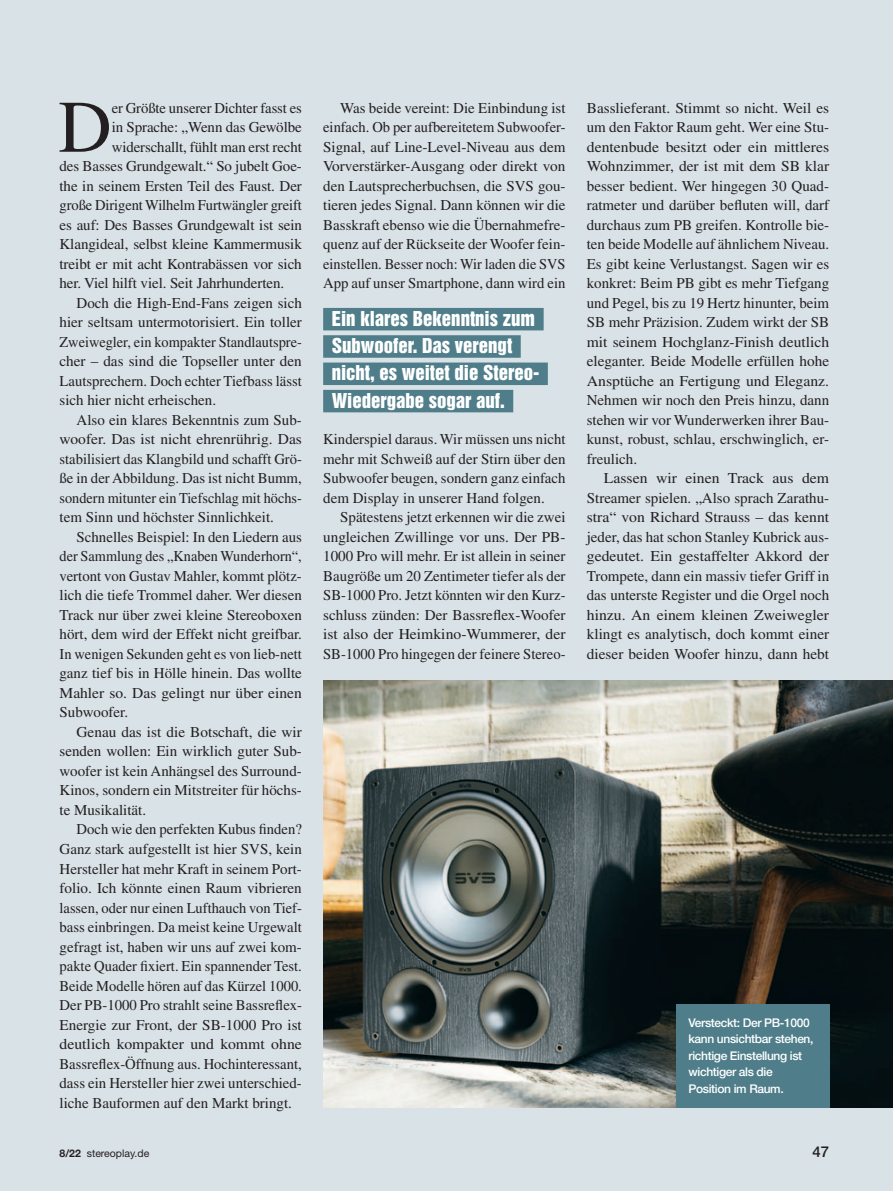
<style>
.page{position:relative;width:893px;height:1191px;background:#d9e2e7}
.page>*{position:absolute;margin:0;border:0;box-sizing:border-box;transform-origin:0 0}
._005_Body_Initial{font:73.95px "Times LT Std";color:#231f20}
.Zwiti_mit_Balken{font:18.75px "Helvetica Inserat LT Std";color:#fff}
._006_Body_4mm{font:15px/19.5px "Times LT Std";color:#231f20;text-align:justify}
._005_Body_Initial-2{font:15px "Times LT Std";letter-spacing:-.005em;color:#231f20}
._006_Body_4mm-2{font:15px/19.5px "Times LT Std";color:#231f20;text-align:justify;scale:1.05 1}
.t1{font:500 15px "Helvetica Neue LT Std";color:#231f20}
._010_Bu{font:500 12px/16.5px "Helvetica Neue LT Std";letter-spacing:-.03em;color:#fff}
.xxx_-Pagina{font:10.5px "Helvetica Neue LT Std";color:#231f20}
.s1{font-weight:700}
</style>
<div class="page">
<div style="left:323px;top:308px;width:221px;height:22px;background:#4f7e8a"></div>
<div style="left:323px;top:335px;width:198px;height:23px;background:#4f7e8a"></div>
<div style="left:323px;top:362px;width:225px;height:23px;background:#4f7e8a"></div>
<div style="left:323px;top:390px;width:190px;height:22px;background:#4f7e8a"></div>
<img style="left:323px;top:680px;width:570px;height:427px">
<div style="left:676px;top:1004px;width:153px;height:103px;background:#4f7e8a"></div>
<p class="_005_Body_Initial" style="left:58px;top:85px;width:55px">D</p>
<p class="_005_Body_Initial-2" style="left:112px;top:99px;width:192px">er Größte unserer Dichter fasst es</p>
<p class="_005_Body_Initial-2" style="left:112px;top:119px;width:192px">in Sprache: „Wenn das Gewölbe</p>
<p class="_005_Body_Initial-2" style="left:112px;top:138px;width:192px">widerschallt, fühlt man erst recht</p>
<p class="_005_Body_Initial-2" style="left:60px;top:158px;width:244px">des Basses Grundgewalt.“ So jubelt Goe-</p>
<p class="_005_Body_Initial-2" style="left:60px;top:177px;width:244px">the in seinem Ersten Teil des Faust. Der</p>
<p class="_005_Body_Initial-2" style="left:60px;top:197px;width:244px">große Dirigent Wilhelm Furtwängler greift</p>
<p class="_005_Body_Initial-2" style="left:60px;top:216px;width:244px">es auf: Des Basses Grundgewalt ist sein</p>
<p class="_005_Body_Initial-2" style="left:60px;top:236px;width:244px">Klangideal, selbst kleine Kammermusik</p>
<p class="_005_Body_Initial-2" style="left:60px;top:255px;width:244px">treibt er mit acht Kontrabässen vor sich</p>
<p class="_005_Body_Initial-2" style="left:60px;top:275px;width:226px">her. Viel hilft viel. Seit Jahrhunderten.</p>
<p class="_006_Body_4mm" style="left:60px;top:293px;width:244px;text-indent:17px">Doch die High-End-Fans zeigen sich hier seltsam untermotorisiert. Ein toller Zweiwegler, ein kompakter Standlautspre&shy;cher – das sind die Topseller unter den Lautsprechern. Doch echter Tiefbass lässt sich hier nicht erheischen.</p>
<p class="_006_Body_4mm" style="left:60px;top:410px;width:244px;text-indent:17px">Also ein klares Bekenntnis zum Sub&shy;woofer. Das ist nicht ehrenrührig. Das stabilisiert das Klangbild und schafft Grö&shy;ße in der Abbildung. Das ist nicht Bumm, sondern mitunter ein Tiefschlag mit höchs&shy;tem Sinn und höchster Sinnlichkeit.</p>
<p class="_006_Body_4mm" style="left:60px;top:527px;width:244px;text-indent:17px">Schnelles Beispiel: In den Liedern aus der Sammlung des „Knaben Wunderhorn“, vertont von Gustav Mahler, kommt plötz&shy;lich die tiefe Trommel daher. Wer diesen Track nur über zwei kleine Stereoboxen hört, dem wird der Effekt nicht greifbar.<br>In wenigen Sekunden geht es von lieb-nett ganz tief bis in Hölle hinein. Das wollte Mahler so. Das gelingt nur über einen Subwoofer.</p>
<p class="_006_Body_4mm" style="left:60px;top:722px;width:244px;text-indent:17px">Genau das ist die Botschaft, die wir senden wollen: Ein wirklich guter Sub&shy;woofer ist kein Anhängsel des Surround-Kinos, sondern ein Mitstreiter für höchs&shy;te Musikalität.</p>
<p class="_006_Body_4mm" style="left:60px;top:819px;width:244px;text-indent:17px">Doch wie den perfekten Kubus finden?<br>Ganz stark aufgestellt ist hier SVS, kein Hersteller hat mehr Kraft in seinem Port&shy;folio. Ich könnte einen Raum vibrieren lassen, oder nur einen Lufthauch von Tief&shy;bass einbringen. Da meist keine Urgewalt gefragt ist, haben wir uns auf zwei kom&shy;pakte Quader fixiert. Ein spannender Test.<br>Beide Modelle hören auf das Kürzel 1000.<br>Der PB-1000 Pro strahlt seine Bassreflex-Energie zur Front, der SB-1000 Pro ist deutlich kompakter und kommt ohne Bassreflex-Öffnung aus. Hochinteressant, dass ein Hersteller hier zwei unterschied&shy;liche Bauformen auf den Markt bringt.</p>
<p class="_006_Body_4mm" style="left:323px;top:98px;width:244px;text-indent:17px">Was beide vereint: Die Einbindung ist einfach. Ob per aufbereitetem Subwoofer-Signal, auf Line-Level-Niveau aus dem Vorverstärker-Ausgang oder direkt von den Lautsprecherbuchsen, die SVS gou&shy;tieren jedes Signal. Dann können wir die Basskraft ebenso wie die Übernahmefre&shy;quenz auf der Rückseite der Woofer fein&shy;einstellen. Besser noch: Wir laden die SVS App auf unser Smartphone, dann wird ein</p>
<p class="Zwiti_mit_Balken" style="left:332px;top:307px;width:205px">Ein klares Bekenntnis zum</p>
<p class="Zwiti_mit_Balken" style="left:332px;top:334px;width:182px">Subwoofer. Das verengt</p>
<p class="Zwiti_mit_Balken" style="left:332px;top:362px;width:209px">nicht, es weitet die Stereo-</p>
<p class="Zwiti_mit_Balken" style="left:332px;top:389px;width:175px">Wiedergabe sogar auf.</p>
<p class="_006_Body_4mm" style="left:323px;top:429px;width:244px">Kinderspiel daraus. Wir müssen uns nicht mehr mit Schweiß auf der Stirn über den Subwoofer beugen, sondern ganz einfach dem Display in unserer Hand folgen.</p>
<p class="_006_Body_4mm" style="left:323px;top:507px;width:244px;text-indent:17px">Spätestens jetzt erkennen wir die zwei ungleichen Zwillinge vor uns. Der PB-1000 Pro will mehr. Er ist allein in seiner Baugröße um 20 Zentimeter tiefer als der SB-1000 Pro. Jetzt könnten wir den Kurz&shy;schluss zünden: Der Bassreflex-Woofer ist also der Heimkino-Wummerer, der SB-1000 Pro hingegen der feinere Stereo-</p>
<p class="_006_Body_4mm" style="left:587px;top:98px;width:244px">Basslieferant. Stimmt so nicht. Weil es um den Faktor Raum geht. Wer eine Stu&shy;dentenbude besitzt oder ein mittleres Wohnzimmer, der ist mit dem SB klar besser bedient. Wer hingegen 30 Quad&shy;ratmeter und darüber befluten will, darf durchaus zum PB greifen. Kontrolle bie&shy;ten beide Modelle auf ähnlichem Niveau.<br>Es gibt keine Verlustangst. Sagen wir es konkret: Beim PB gibt es mehr Tiefgang und Pegel, bis zu 19 Hertz hinunter, beim SB mehr Präzision. Zudem wirkt der SB mit seinem Hochglanz-Finish deutlich eleganter. Beide Modelle erfüllen hohe Ansptüche an Fertigung und Eleganz.<br>Nehmen wir noch den Preis hinzu, dann stehen wir vor Wunderwerken ihrer Bau&shy;kunst, robust, schlau, erschwinglich, er&shy;freulich.</p>
<p class="_006_Body_4mm-2" style="left:587px;top:468px;width:232px;text-indent:17px">Lassen wir einen Track aus dem Streamer spielen. „Also sprach Zarathu&shy;stra“ von Richard Strauss – das kennt jeder, das hat schon Stanley Kubrick aus&shy;gedeutet. Ein gestaffelter Akkord der Trompete, dann ein massiv tiefer Griff in das unterste Register und die Orgel noch hinzu. An einem kleinen Zweiwegler klingt es analytisch, doch kommt einer dieser beiden Woofer hinzu, dann hebt</p>
<p class="_010_Bu" style="left:688px;top:1014px;width:127px">Versteckt: Der PB-1000 kann unsichtbar stehen, richtige Einstellung ist wichtiger als die<br>Position im Raum.</p>
<p class="xxx_-Pagina" style="left:60px;top:1147px;width:91px"><span class="s1">8/22</span> stereoplay.de</p>
<p class="t1" style="left:812px;top:1143px;width:18px">47</p>
</div>
